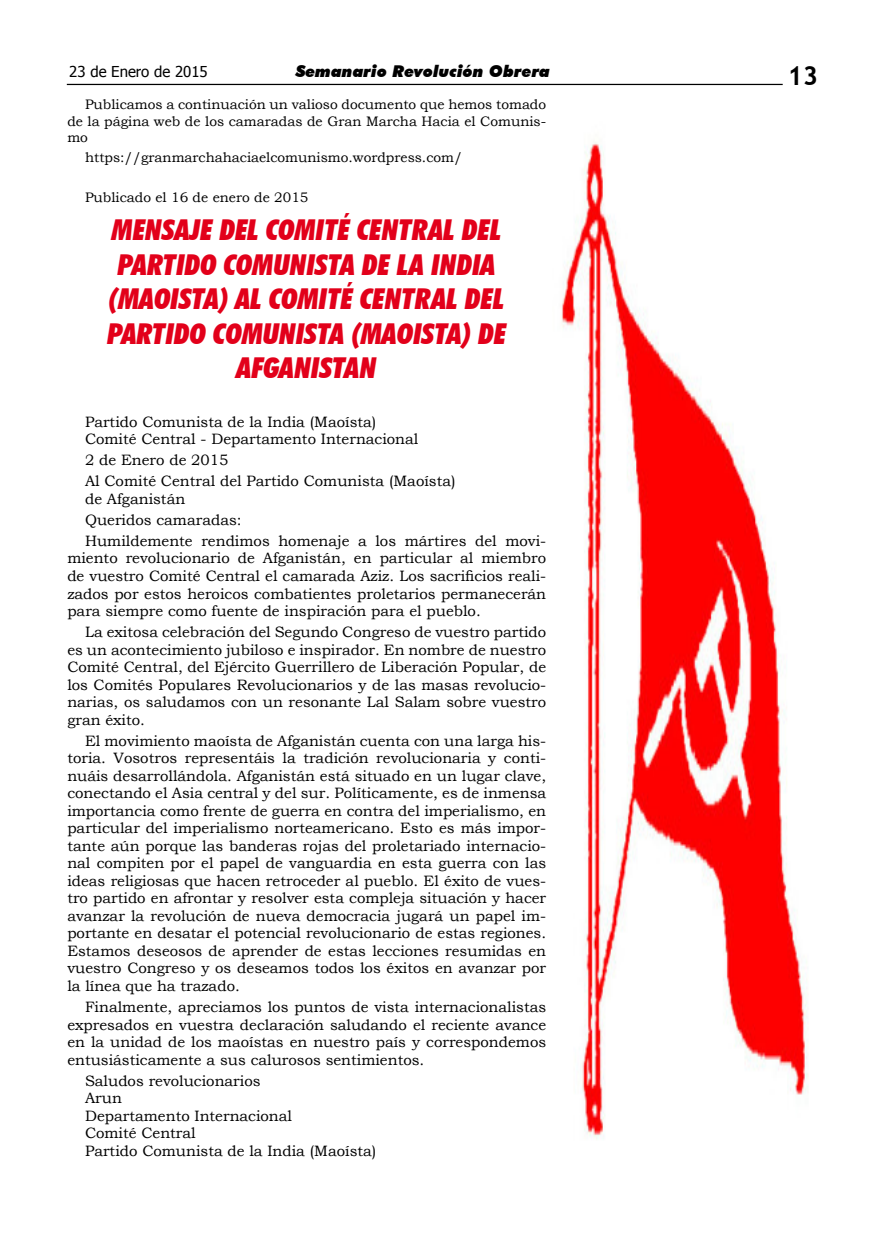
<style>
.page{position:relative;width:886px;height:1241px;background:#fff}
.page>*{position:absolute;margin:0;border:0;box-sizing:border-box;transform-origin:0 0}
.t1{font:italic 900 condensed 28.75px/34.5px "Futura BT";color:#e2001a;text-align:center}
.t2{font:700 26.25px "Trebuchet MS";color:#000}
.t3{font:italic 900 16.25px "Futura BT";color:#000}
.t4{font:15px/17.5px "Bookman Old Style";color:#000}
.t5{font:15px "Tahoma";color:#000}
.t6{font:13.75px/16.5px "Bookman Old Style";color:#000;text-align:justify}
</style>
<div class="page">
<hr style="left:67px;top:84px;width:716px;height:1px;background:#000">
<img style="left:562px;top:142px;width:246px;height:997px">
<p class="t5" style="left:69px;top:62px;width:140px">23 de Enero de 2015</p>
<p class="t3" style="left:296px;top:62px;width:256px">Semanario Revolución Obrera</p>
<h2 class="t2" style="left:787px;top:59px;width:32px">13</h2>
<p class="t6" style="left:67px;top:96px;width:480px;text-indent:18px">Publicamos a continuación un valioso documento que hemos tomado de la página web de los camaradas de Gran Marcha Hacia el Comunis&shy;mo</p>
<p class="t6" style="left:85px;top:149px;width:379px">https://granmarchahaciaelcomunismo.wordpress.com/</p>
<p class="t6" style="left:85px;top:189px;width:225px">Publicado el 16 de enero de 2015</p>
<h1 class="t1" style="left:107px;top:213px;width:400px">MENSAJE DEL COMITÉ CENTRAL DEL<br>PARTIDO COMUNISTA DE LA INDIA (MAOISTA) AL COMITÉ CENTRAL DEL<br>PARTIDO COMUNISTA (MAOISTA) DE<br>AFGANISTAN</h1>
<p class="t4" style="left:85px;top:413px;width:335px">Partido Comunista de la India (Maoísta)<br>Comité Central - Departamento Internacional</p>
<p class="t4" style="left:85px;top:449px;width:372px;line-height:21px">2 de Enero de 2015<br>Al Comité Central del Partido Comunista (Maoísta)</p>
<p class="t4" style="left:85px;top:488px;width:463px;line-height:21px">de Afganistán<br>Queridos camaradas:<br>Humildemente rendimos homenaje a los mártires del movi-</p>
<p class="t4" style="left:67px;top:549px;width:480px;text-align:justify">miento revolucionario de Afganistán, en particular al miembro de vuestro Comité Central el camarada Aziz. Los sacrificios reali&shy;zados por estos heroicos combatientes proletarios permanecerán para siempre como fuente de inspiración para el pueblo.</p>
<p class="t4" style="left:67px;top:623px;width:480px;text-align:justify;text-indent:18px">La exitosa celebración del Segundo Congreso de vuestro partido es un acontecimiento jubiloso e inspirador. En nombre de nuestro Comité Central, del Ejército Guerrillero de Liberación Popular, de los Comités Populares Revolucionarios y de las masas revolucio&shy;narias, os saludamos con un resonante Lal Salam sobre vuestro gran éxito.</p>
<p class="t4" style="left:67px;top:731px;width:480px;text-align:justify;text-indent:18px">El movimiento maoísta de Afganistán cuenta con una larga his&shy;toria. Vosotros representáis la tradición revolucionaria y conti&shy;nuáis desarrollándola. Afganistán está situado en un lugar clave, conectando el Asia central y del sur. Políticamente, es de inmensa importancia como frente de guerra en contra del imperialismo, en particular del imperialismo norteamericano. Esto es más impor&shy;tante aún porque las banderas rojas del proletariado internacio&shy;nal compiten por el papel de vanguardia en esta guerra con las ideas religiosas que hacen retroceder al pueblo. El éxito de vues&shy;tro partido en afrontar y resolver esta compleja situación y hacer avanzar la revolución de nueva democracia jugará un papel im&shy;portante en desatar el potencial revolucionario de estas regiones.<br>Estamos deseosos de aprender de estas lecciones resumidas en vuestro Congreso y os deseamos todos los éxitos en avanzar por la línea que ha trazado.</p>
<p class="t4" style="left:67px;top:998px;width:480px;text-align:justify;text-indent:18px">Finalmente, apreciamos los puntos de vista internacionalistas expresados en vuestra declaración saludando el reciente avance en la unidad de los maoístas en nuestro país y correspondemos entusiásticamente a sus calurosos sentimientos.</p>
<p class="t4" style="left:85px;top:1071px;width:293px">Saludos revolucionarios<br>Arun<br>Departamento Internacional<br>Comité Central<br>Partido Comunista de la India (Maoísta)</p>
</div>
